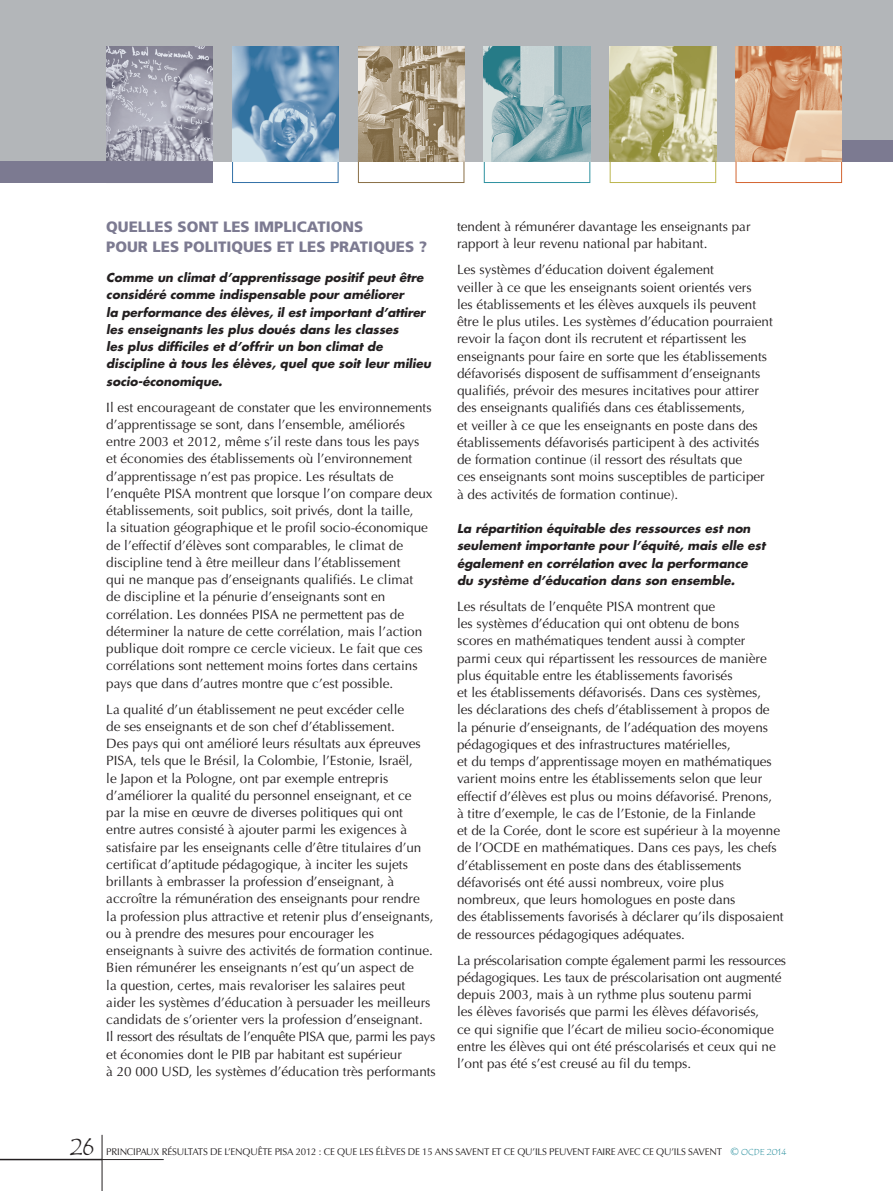
<style>
.page{position:relative;width:893px;height:1191px;background:#fff}
.page>*{position:absolute;margin:0;border:0;box-sizing:border-box;transform-origin:0 0}
.t1{font:24px "Tempus Sans ITC";color:#231f20}
.t2{font:900 15px/19.5px "Frutiger LT Std";color:#7c7a91}
.t3{font:13.5px/17.2px "Optima LT Std";color:#231f20}
.t4{font:italic 700 12px/17.2px "Futura";color:#231f20}
.t5{font:9.75px "Optima LT Std";letter-spacing:-.02em;color:#231f20}
.s1{font-size:10.5px;color:#2d919f}
.s2{font-family:"Tempus Sans ITC";font-size:9px;color:#2d919f}
</style>
<div class="page">
<div style="left:0;top:0;width:893px;height:162px;background:#b3b6b9"></div>
<div style="left:842px;top:140px;width:51px;height:22px;background:#7c7a91"></div>
<div style="left:484px;top:153px;width:106px;height:30px;border:1px solid #2d919f"></div>
<img style="left:484px;top:47px;width:106px;height:115px">
<div style="left:610px;top:153px;width:106px;height:30px;border:1px solid #bcb64e"></div>
<img style="left:610px;top:47px;width:106px;height:115px">
<div style="left:736px;top:153px;width:106px;height:30px;border:1px solid #d46531"></div>
<img style="left:736px;top:47px;width:106px;height:115px">
<img style="left:106px;top:47px;width:107px;height:115px">
<div style="left:232px;top:153px;width:106px;height:30px;border:1px solid #3270a7"></div>
<img style="left:232px;top:47px;width:106px;height:115px">
<div style="left:358px;top:153px;width:106px;height:30px;border:1px solid #8a6f46"></div>
<img style="left:358px;top:47px;width:106px;height:115px">
<div style="left:0;top:162px;width:213px;height:21px;background:#7c7a91"></div>
<hr style="left:102px;top:1134px;width:1px;height:57px;background:#231f20">
<hr style="left:102px;top:1159px;width:62px;height:1px;background:#231f20">
<hr style="left:0;top:1158px;width:102px;height:2px;background:#231f20">
<p class="t2" style="left:106px;top:217px;width:322px">QUELLES SONT LES IMPLICATIONS<br>POUR LES POLITIQUES ET LES PRATIQUES ?</p>
<p class="t4" style="left:106px;top:269px;width:326px">Comme un climat d’apprentissage positif peut être considéré comme indispensable pour améliorer<br>la performance des élèves, il est important d’attirer les enseignants les plus doués dans les classes<br>les plus difficiles et d’offrir un bon climat de discipline à tous les élèves, quel que soit leur milieu socio‑économique.</p>
<p class="t3" style="left:106px;top:398px;width:328px">Il est encourageant de constater que les environnements d’apprentissage se sont, dans l’ensemble, améliorés entre 2003 et 2012, même s’il reste dans tous les pays et économies des établissements où l’environnement d’apprentissage n’est pas propice. Les résultats de l’enquête PISA montrent que lorsque l’on compare deux établissements, soit publics, soit privés, dont la taille,<br>la situation géographique et le profil socio-économique de l’effectif d’élèves sont comparables, le climat de discipline tend à être meilleur dans l’établissement<br>qui ne manque pas d’enseignants qualifiés. Le climat<br>de discipline et la pénurie d’enseignants sont en corrélation. Les données PISA ne permettent pas de déterminer la nature de cette corrélation, mais l’action publique doit rompre ce cercle vicieux. Le fait que ces corrélations sont nettement moins fortes dans certains pays que dans d’autres montre que c’est possible.</p>
<p class="t3" style="left:106px;top:700px;width:331px">La qualité d’un établissement ne peut excéder celle<br>de ses enseignants et de son chef d’établissement.<br>Des pays qui ont amélioré leurs résultats aux épreuves PISA, tels que le Brésil, la Colombie, l’Estonie, Israël,<br>le Japon et la Pologne, ont par exemple entrepris d’améliorer la qualité du personnel enseignant, et ce<br>par la mise en œuvre de diverses politiques qui ont<br>entre autres consisté à ajouter parmi les exigences à satisfaire par les enseignants celle d’être titulaires d’un certificat d’aptitude pédagogique, à inciter les sujets brillants à embrasser la profession d’enseignant, à accroître la rémunération des enseignants pour rendre<br>la profession plus attractive et retenir plus d’enseignants, ou à prendre des mesures pour encourager les enseignants à suivre des activités de formation continue.<br>Bien rémunérer les enseignants n’est qu’un aspect de<br>la question, certes, mais revaloriser les salaires peut aider les systèmes d’éducation à persuader les meilleurs candidats de s’orienter vers la profession d’enseignant.<br>Il ressort des résultats de l’enquête PISA que, parmi les pays et économies dont le PIB par habitant est supérieur<br>à 20 000 USD, les systèmes d’éducation très performants</p>
<p class="t3" style="left:457px;top:218px;width:295px">tendent à rémunérer davantage les enseignants par rapport à leur revenu national par habitant.</p>
<p class="t3" style="left:457px;top:261px;width:317px">Les systèmes d’éducation doivent également<br>veiller à ce que les enseignants soient orientés vers<br>les établissements et les élèves auxquels ils peuvent être le plus utiles. Les systèmes d’éducation pourraient revoir la façon dont ils recrutent et répartissent les enseignants pour faire en sorte que les établissements défavorisés disposent de suffisamment d’enseignants qualifiés, prévoir des mesures incitatives pour attirer des enseignants qualifiés dans ces établissements,<br>et veiller à ce que les enseignants en poste dans des établissements défavorisés participent à des activités de formation continue (il ressort des résultats que<br>ces enseignants sont moins susceptibles de participer à des activités de formation continue).</p>
<p class="t4" style="left:457px;top:519px;width:310px">La répartition équitable des ressources est non seulement importante pour l’équité, mais elle est également en corrélation avec la performance du système d’éducation dans son ensemble.</p>
<p class="t3" style="left:457px;top:597px;width:328px">Les résultats de l’enquête PISA montrent que<br>les systèmes d’éducation qui ont obtenu de bons<br>scores en mathématiques tendent aussi à compter<br>parmi ceux qui répartissent les ressources de manière plus équitable entre les établissements favorisés<br>et les établissements défavorisés. Dans ces systèmes,<br>les déclarations des chefs d’établissement à propos de<br>la pénurie d’enseignants, de l’adéquation des moyens pédagogiques et des infrastructures matérielles,<br>et du temps d’apprentissage moyen en mathématiques varient moins entre les établissements selon que leur effectif d’élèves est plus ou moins défavorisé. Prenons,<br>à titre d’exemple, le cas de l’Estonie, de la Finlande<br>et de la Corée, dont le score est supérieur à la moyenne de l’OCDE en mathématiques. Dans ces pays, les chefs d’établissement en poste dans des établissements défavorisés ont été aussi nombreux, voire plus nombreux, que leurs homologues en poste dans<br>des établissements favorisés à déclarer qu’ils disposaient de ressources pédagogiques adéquates.</p>
<p class="t3" style="left:457px;top:951px;width:331px">La préscolarisation compte également parmi les ressources pédagogiques. Les taux de préscolarisation ont augmenté depuis 2003, mais à un rythme plus soutenu parmi<br>les élèves favorisés que parmi les élèves défavorisés,<br>ce qui signifie que l’écart de milieu socio‑économique entre les élèves qui ont été préscolarisés et ceux qui ne l’ont pas été s’est creusé au fil du temps.</p>
<h1 class="t1" style="left:70px;top:1131px;width:26px">26</h1>
<p class="t5" style="left:106px;top:1146px;width:682px">Principaux résultats de l’Enquête PISA 2012 : Ce que les élèves de 15 ans savent et ce qu’ils peuvent faire avec ce qu’ils savent <span class="s1">©</span> <span class="s2">OCDE 2014</span></p>
</div>
